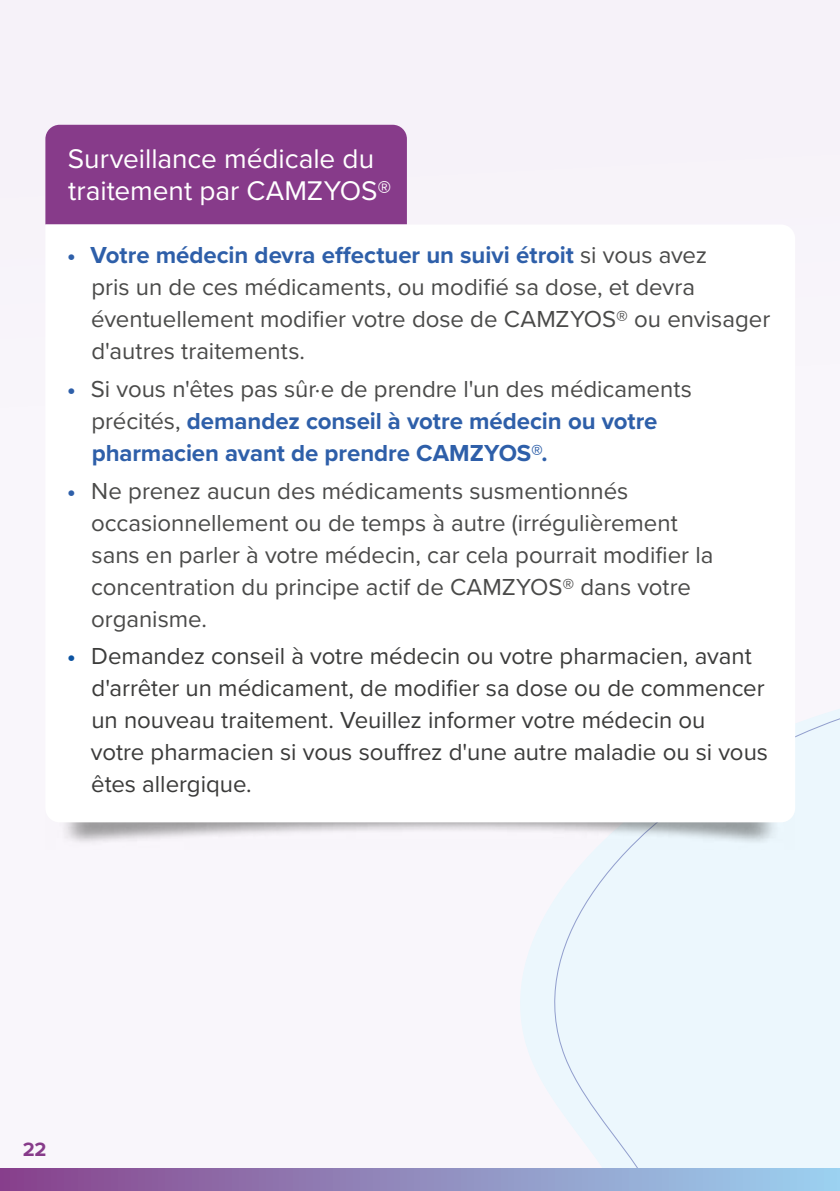
<style>
.page{position:relative;width:840px;height:1191px;background:#fff}
.page>*{position:absolute;margin:0;border:0;box-sizing:border-box;transform-origin:0 0}
.t1{font:28px/32px "Proxima Nova";color:#fff}
.t2{font:24px/32px "Proxima Nova";color:#4a4a49}
.t3{font:24px/32px "Proxima Nova";color:#3b3b3a}
.t4{font:700 24px/32px "Proxima Nova";letter-spacing:-.005em;color:#2e5fa9}
.t5{font:700 20px "Proxima Nova";color:#873b8a}
.s1{font-weight:700;color:#2e5fa9}
.s2{font-weight:400;color:#4a4a49}
.s3{font-weight:700;color:#0c53a1}
</style>
<div class="page">
<div style="left:0;top:0;width:839px;height:1191px;background:#f9f6fb"></div>
<div style="left:0;top:0;width:839px;height:995px;background:#f5f0f8"></div>
<svg style="left:522px;top:530px;width:317px;height:638px"></svg>
<img style="left:66px;top:822px;width:728px;height:27px">
<div style="left:45px;top:125px;width:361px;height:99px;background:#873b8a"></div>
<div style="left:45px;top:224px;width:749px;height:598px;background:#fff"></div>
<div style="left:0;top:1168px;width:839px;height:23px;background:linear-gradient(to right,#88428c,#9cd3f1)"></div>
<p class="t1" style="left:68px;top:142px;width:325px">Surveillance médicale du traitement par CAMZYOS®</p>
<p class="t2" style="left:91px;top:238px;width:680px;text-indent:-24px"><span class="s1">• Votre médecin devra effectuer un suivi étroit</span> si vous avez<br>pris un de ces médicaments, ou modifié sa dose, et devra éventuellement modifier votre dose de CAMZYOS® ou envisager d'autres traitements.</p>
<p class="t4" style="left:91px;top:372px;width:601px;text-indent:-24px">• <span class="s2">Si vous n'êtes pas sûr·e de prendre l'un des médicaments précités,</span> demandez conseil à votre médecin ou votre pharmacien avant de prendre CAMZYOS®.</p>
<p class="t2" style="left:91px;top:473px;width:623px;text-indent:-24px"><span class="s1">•</span> Ne prenez aucun des médicaments susmentionnés occasionnellement ou de temps à autre (irrégulièrement sans en parler à votre médecin, car cela pourrait modifier la concentration du principe actif de CAMZYOS® dans votre organisme.</p>
<p class="t3" style="left:91px;top:639px;width:678px;text-indent:-24px"><span class="s3">•</span> Demandez conseil à votre médecin ou votre pharmacien, avant d'arrêter un médicament, de modifier sa dose ou de commencer un nouveau traitement. Veuillez informer votre médecin ou<br>votre pharmacien si vous souffrez d'une autre maladie ou si vous êtes allergique.</p>
<p class="t5" style="left:23px;top:1134px;width:25px">22</p>
</div>
